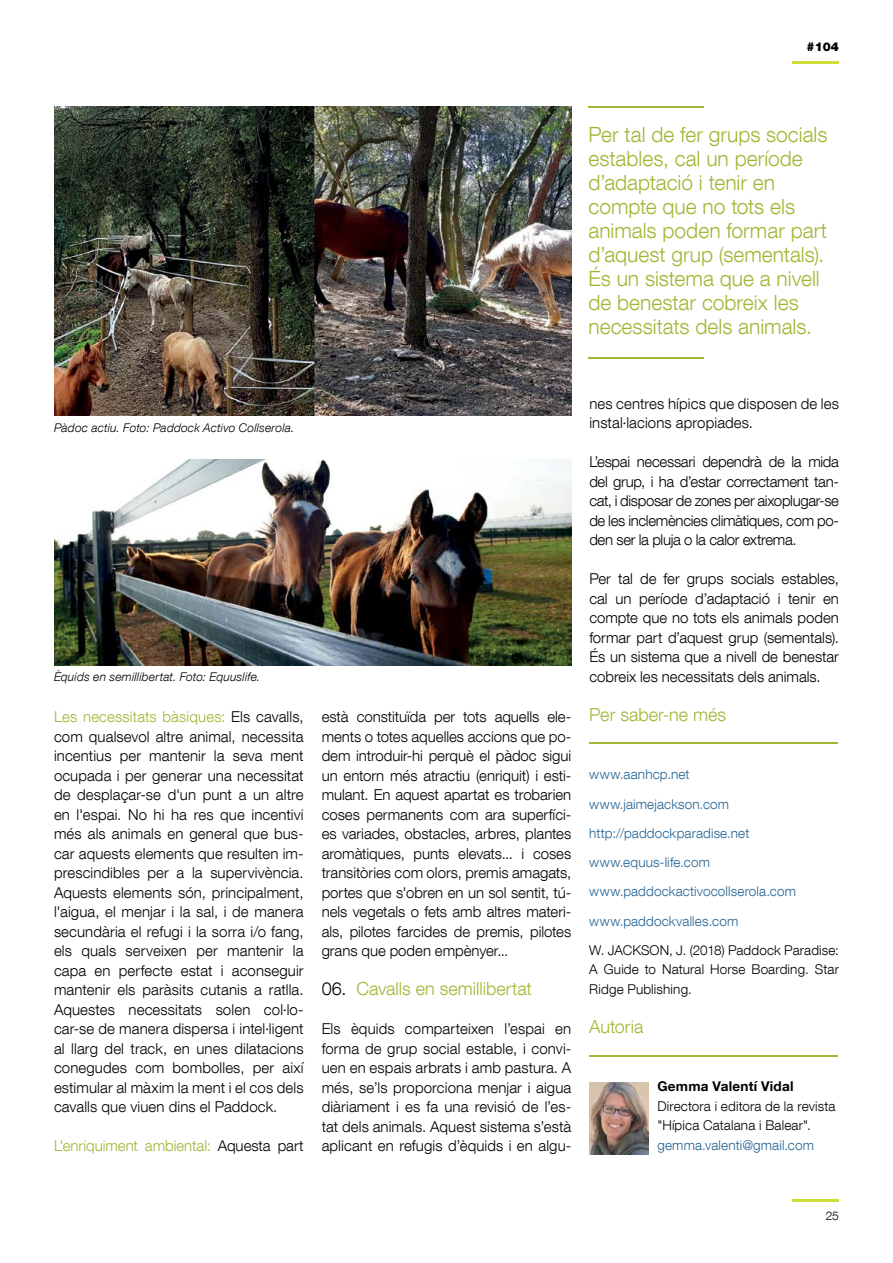
<style>
.page{position:relative;width:893px;height:1263px;background:#fff}
.page>*{position:absolute;margin:0;border:0;box-sizing:border-box;transform-origin:0 0}
.t1{font:300 21px/24px "Helvetica Neue LT Com";color:#a2b634}
.t2{font:300 18px "Helvetica Neue LT Com";color:#a2b634}
.t3{font:300 15px/19.5px "Helvetica Neue LT Com";color:#000;text-align:justify}
.t4{font:300 15px "Helvetica Neue LT Com";letter-spacing:-.005em;color:#a2b634}
.t5{font:300 13.5px/29.2px "Helvetica Neue LT Com";letter-spacing:.01em;color:#246494}
.t6{font:300 13.5px/19.5px "Helvetica Neue LT Com";letter-spacing:.01em;color:#000;text-align:justify}
.t7{font:700 13.5px "Helvetica Neue LT Com";letter-spacing:.02em;color:#000}
.t8{font:900 12.15px "Helvetica Neue LT Com";color:#000}
.t9{font:italic 300 12px "Helvetica Neue LT Com";letter-spacing:.015em;color:#000}
.t10{font:300 12px "Helvetica Neue LT Com";color:#000}
.s1{color:#a2b634}
.s2{color:#000}
</style>
<div class="page">
<hr style="left:588px;top:357px;width:116px;height:1px;background:#a2b634">
<hr style="left:588px;top:107px;width:116px;height:1px;background:#a2b634">
<img style="left:54px;top:459px;width:517px;height:206px">
<hr style="left:589px;top:742px;width:249px;height:1px;background:#a2b634">
<hr style="left:589px;top:1056px;width:249px;height:1px;background:#a2b634">
<img style="left:589px;top:1082px;width:60px;height:73px">
<img style="left:54px;top:106px;width:517px;height:309px">
<hr style="left:792px;top:1199px;width:47px;height:3px;background:#d0dc37">
<hr style="left:792px;top:61px;width:47px;height:3px;background:#d0dc37">
<p class="t8" style="left:807px;top:40px;width:34px">#104</p>
<h1 class="t1" style="left:588px;top:122px;width:241px">Per tal de fer grups socials estables, cal un període d’adaptació i tenir en compte que no tots els animals poden formar part d’aquest grup (sementals).<br>És un sistema que a nivell de benestar cobreix les necessitats dels animals.</h1>
<p class="t9" style="left:54px;top:420px;width:242px">Pàdoc actiu. Foto: Paddock Activo Collserola.</p>
<p class="t9" style="left:54px;top:670px;width:208px">Èquids en semillibertat. Foto: Equuslife.</p>
<p class="t3" style="left:54px;top:707px;width:251px"><span class="s1">Les necessitats bàsiques:</span> Els cavalls, com qualsevol altre animal, necessita incentius per mantenir la seva ment ocupada i per generar una necessitat de desplaçar-se d'un punt a un altre en l'espai. No hi ha res que incentivi més als animals en general que bus&shy;car aquests elements que resulten im&shy;prescindibles per a la supervivència.<br>Aquests elements són, principalment, l'aigua, el menjar i la sal, i de manera secundària el refugi i la sorra i/o fang, els quals serveixen per mantenir la capa en perfecte estat i aconseguir mantenir els paràsits cutanis a ratlla.<br>Aquestes necessitats solen col·lo&shy;car-se de manera dispersa i intel·ligent al llarg del track, en unes dilatacions conegudes com bombolles, per així estimular al màxim la ment i el cos dels cavalls que viuen dins el Paddock.</p>
<p class="t4" style="left:54px;top:1137px;width:251px">L'enriquiment ambiental: <span class="s2">Aquesta part</span></p>
<p class="t3" style="left:322px;top:707px;width:251px">està constituïda per tots aquells ele&shy;ments o totes aquelles accions que po&shy;dem introduir-hi perquè el pàdoc sigui un entorn més atractiu (enriquit) i esti&shy;mulant. En aquest apartat es trobarien coses permanents com ara superfíci&shy;es variades, obstacles, arbres, plantes aromàtiques, punts elevats... i coses transitòries com olors, premis amagats, portes que s'obren en un sol sentit, tú&shy;nels vegetals o fets amb altres materi&shy;als, pilotes farcides de premis, pilotes grans que poden empènyer...</p>
<p class="t2" style="left:322px;top:978px;width:212px"><span class="s2">06.</span> Cavalls en semillibertat</p>
<p class="t3" style="left:322px;top:1019px;width:251px">Els èquids comparteixen l’espai en forma de grup social estable, i convi&shy;uen en espais arbrats i amb pastura. A més, se’ls proporciona menjar i aigua diàriament i es fa una revisió de l’es&shy;tat dels animals. Aquest sistema s’està aplicant en refugis d’èquids i en algu-</p>
<p class="t3" style="left:589px;top:393px;width:251px">nes centres hípics que disposen de les instal·lacions apropiades.</p>
<p class="t3" style="left:589px;top:452px;width:251px">L’espai necessari dependrà de la mida del grup, i ha d’estar correctament tan&shy;cat, i disposar de zones per aixoplugar-se de les inclemències climàtiques, com po&shy;den ser la pluja o la calor extrema.</p>
<p class="t3" style="left:589px;top:569px;width:251px">Per tal de fer grups socials estables, cal un període d’adaptació i tenir en compte que no tots els animals poden formar part d’aquest grup (sementals).<br>És un sistema que a nivell de benestar cobreix les necessitats dels animals.</p>
<p class="t2" style="left:589px;top:703px;width:138px">Per saber-ne més</p>
<p class="t5" style="left:589px;top:760px;width:208px">www.aanhcp.net www.jaimejackson.com http://paddockparadise.net www.equus-life.com www.paddockactivocollserola.com www.paddockvalles.com</p>
<p class="t6" style="left:589px;top:940px;width:251px">W. JACKSON, J. (2018) Paddock Paradise:<br>A Guide to Natural Horse Boarding. Star Ridge Publishing.</p>
<p class="t2" style="left:589px;top:1015px;width:56px">Autoria</p>
<p class="t7" style="left:657px;top:1078px;width:138px">Gemma Valentí Vidal</p>
<p class="t6" style="left:657px;top:1096px;width:180px">Directora i editora de la revista "Hípica Catalana i Balear".</p>
<p class="t5" style="left:657px;top:1130px;width:158px">gemma.valenti@gmail.com</p>
<p class="t10" style="left:826px;top:1208px;width:15px">25</p>
</div>
